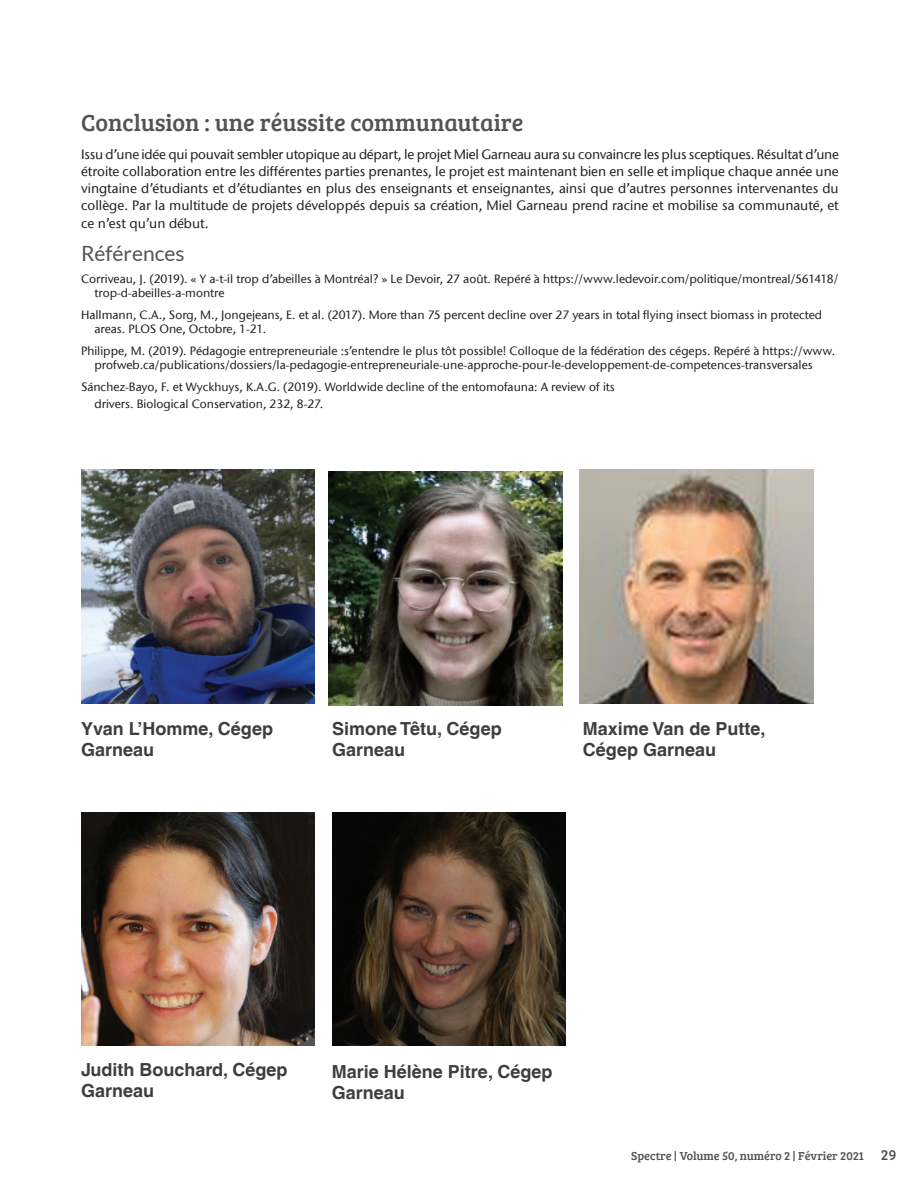
<style>
.page{position:relative;width:918px;height:1188px;background:#fff}
.page>*{position:absolute;margin:0;border:0;box-sizing:border-box;transform-origin:0 0}
.t1{font:24px "Bree Serif";color:#535353}
.t2{font:21px "Lato";color:#535353}
.t3{font:700 18px/21px "Helvetica LT";color:#3e3e3f}
.t4{font:500 13.5px/17.2px "Stone Sans ITC";color:#231f20;text-align:justify}
.t5{font:500 12px/13.5px "Stone Sans ITC";color:#231f20}
.t6{font:12px "Bree Serif";color:#535353}
.s1{font-size:15px}
</style>
<div class="page">
<img style="left:81px;top:470px;width:234px;height:234px">
<img style="left:329px;top:471px;width:233px;height:234px">
<img style="left:579px;top:470px;width:234px;height:234px">
<img style="left:81px;top:812px;width:233px;height:233px">
<img style="left:332px;top:812px;width:234px;height:234px">
<h1 class="t1" style="left:81px;top:105px;width:444px">Conclusion : une réussite communautaire</h1>
<p class="t4" style="left:81px;top:145px;width:760px">Issu d’une idée qui pouvait sembler utopique au départ, le projet Miel Garneau aura su convaincre les plus sceptiques. Résultat d’une étroite collaboration entre les différentes parties prenantes, le projet est maintenant bien en selle et implique chaque année une vingtaine d’étudiants et d’étudiantes en plus des enseignants et enseignantes, ainsi que d’autres personnes intervenantes du collège. Par la multitude de projets développés depuis sa création, Miel Garneau prend racine et mobilise sa communauté, et ce n’est qu’un début.</p>
<h2 class="t2" style="left:81px;top:241px;width:105px">Références</h2>
<p class="t5" style="left:94px;top:272px;width:745px;text-indent:-14px">Corriveau, J. (2019). « Y a-t-il trop d’abeilles à Montréal? » Le Devoir, 27 août. Repéré à https://www.ledevoir.com/politique/montreal/561418/ trop-d-abeilles-a-montre</p>
<p class="t5" style="left:94px;top:308px;width:729px;text-indent:-14px">Hallmann, C.A., Sorg, M., Jongejeans, E. et al. (2017). More than 75 percent decline over 27 years in total flying insect biomass in protected areas. PLOS One, Octobre, 1-21.</p>
<p class="t5" style="left:94px;top:344px;width:742px;text-indent:-14px">Philippe, M. (2019). Pédagogie entrepreneuriale :s’entendre le plus tôt possible! Colloque de la fédération des cégeps. Repéré à https://www. profweb.ca/publications/dossiers/la-pedagogie-entrepreneuriale-une-approche-pour-le-developpement-de-competences-transversales</p>
<p class="t5" style="left:94px;top:378px;width:522px;line-height:17.2px;text-indent:-14px">Sánchez-Bayo, F. et Wyckhuys, K.A.G. (2019). Worldwide decline of the entomofauna: A review of its drivers. Biological Conservation, 232, 8-27.</p>
<h3 class="t3" style="left:81px;top:718px;width:193px">Yvan L’Homme, Cégep<br>Garneau</h3>
<h3 class="t3" style="left:332px;top:718px;width:171px">Simone Têtu, Cégep<br>Garneau</h3>
<h3 class="t3" style="left:583px;top:718px;width:184px">Maxime Van de Putte,<br>Cégep Garneau</h3>
<h3 class="t3" style="left:81px;top:1059px;width:208px">Judith Bouchard, Cégep<br>Garneau</h3>
<h3 class="t3" style="left:332px;top:1061px;width:222px">Marie Hélène Pitre, Cégep<br>Garneau</h3>
<p class="t6" style="left:631px;top:1147px;width:267px">Spectre | Volume 50, numéro 2 | Février 2021 <span class="s1">29</span></p>
</div>
